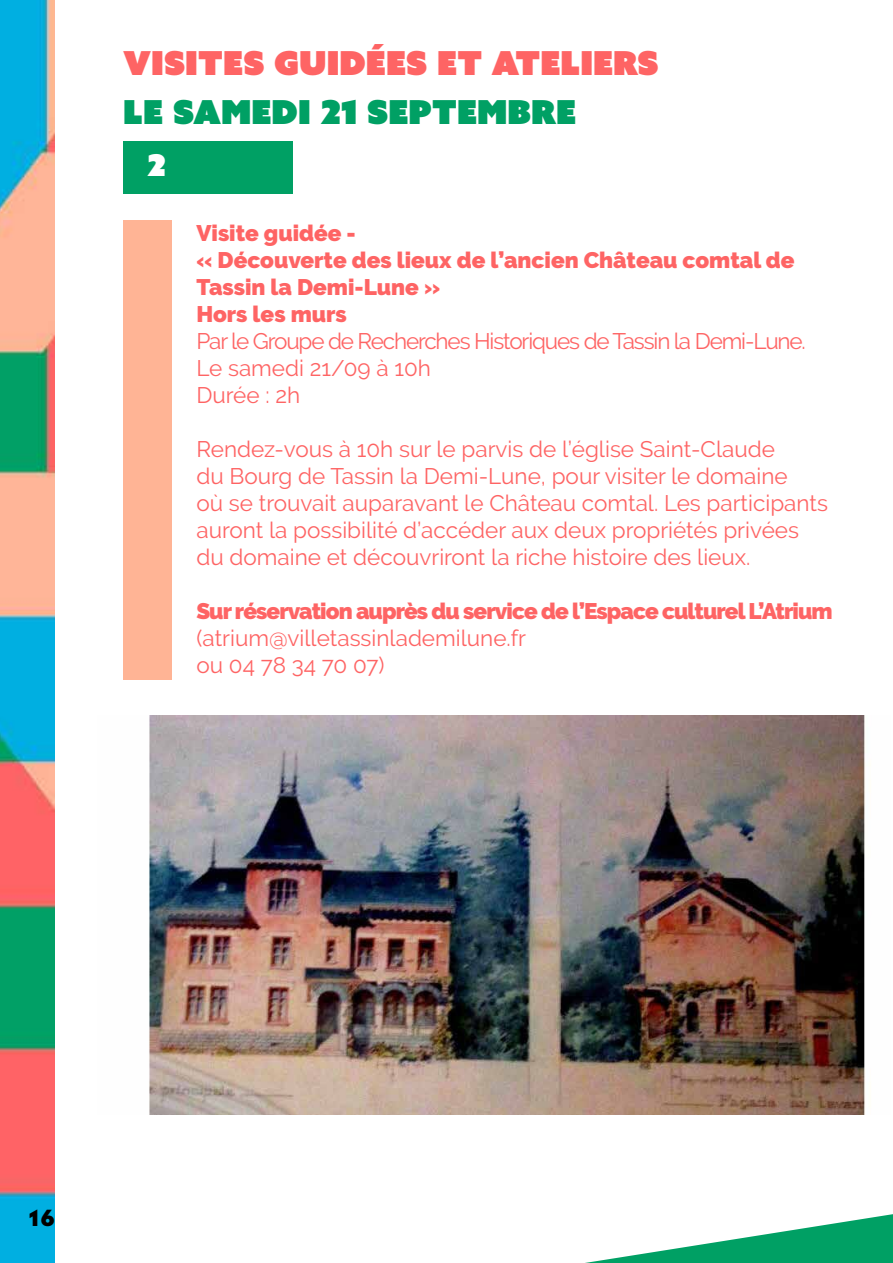
<style>
.page{position:relative;width:893px;height:1263px;background:#fff}
.page>*{position:absolute;margin:0;border:0;box-sizing:border-box;transform-origin:0 0}
.t1{font:33px "Azo Sans Uber";color:#fe6464}
.t2{font:33px "Azo Sans Uber";color:#00a064}
.t3{font:30px "Azo Sans Uber";color:#fff}
.t4{font:22.5px/27px "Raleway";color:#fe6464}
.t5{font:900 22.5px/27px "Raleway";color:#fe6464}
.t6{font:22.5px/27px "Raleway";letter-spacing:-.05em;color:#fe6464}
.t7{font:900 22.5px "Raleway";letter-spacing:-.04em;color:#fe6464}
.t8{font:900 22.5px "Azo Sans";color:#000}
</style>
<div class="page">
<img style="left:0;top:0;width:54px;height:1263px">
<div style="left:123px;top:220px;width:48px;height:459px;background:#ffb495"></div>
<div style="left:123px;top:141px;width:170px;height:53px;background:#00a064"></div>
<svg style="left:585px;top:1214px;width:308px;height:49px"></svg>
<img style="left:149px;top:716px;width:716px;height:398px">
<h1 class="t1" style="left:123px;top:41px;width:537px">VISITES GUIDÉES ET ATELIERS</h1>
<h1 class="t2" style="left:123px;top:90px;width:454px">LE SAMEDI 21 SEPTEMBRE</h1>
<h2 class="t3" style="left:147px;top:145px;width:20px">2</h2>
<p class="t5" style="left:196px;top:220px;width:600px">Visite guidée -<br>« Découverte des lieux de l’ancien Château comtal de<br>Tassin la Demi-Lune »<br>Hors les murs</p>
<p class="t6" style="left:196px;top:328px;width:611px">Par le Groupe de Recherches Historiques de Tassin la Demi-Lune.<br>Le samedi 21/09 à 10h<br>Durée : 2h</p>
<p class="t4" style="left:196px;top:436px;width:633px">Rendez-vous à 10h sur le parvis de l’église Saint-Claude<br>du Bourg de Tassin la Demi-Lune, pour visiter le domaine<br>où se trouvait auparavant le Château comtal. Les participants auront la possibilité d’accéder aux deux propriétés privées du domaine et découvriront la riche histoire des lieux.</p>
<p class="t7" style="left:196px;top:598px;width:638px">Sur réservation auprès du service de l’Espace culturel L’Atrium</p>
<p class="t4" style="left:196px;top:625px;width:331px">(atrium@villetassinlademilune.fr ou 04 78 34 70 07)</p>
<p class="t8" style="left:28px;top:1203px;width:28px">16</p>
</div>
